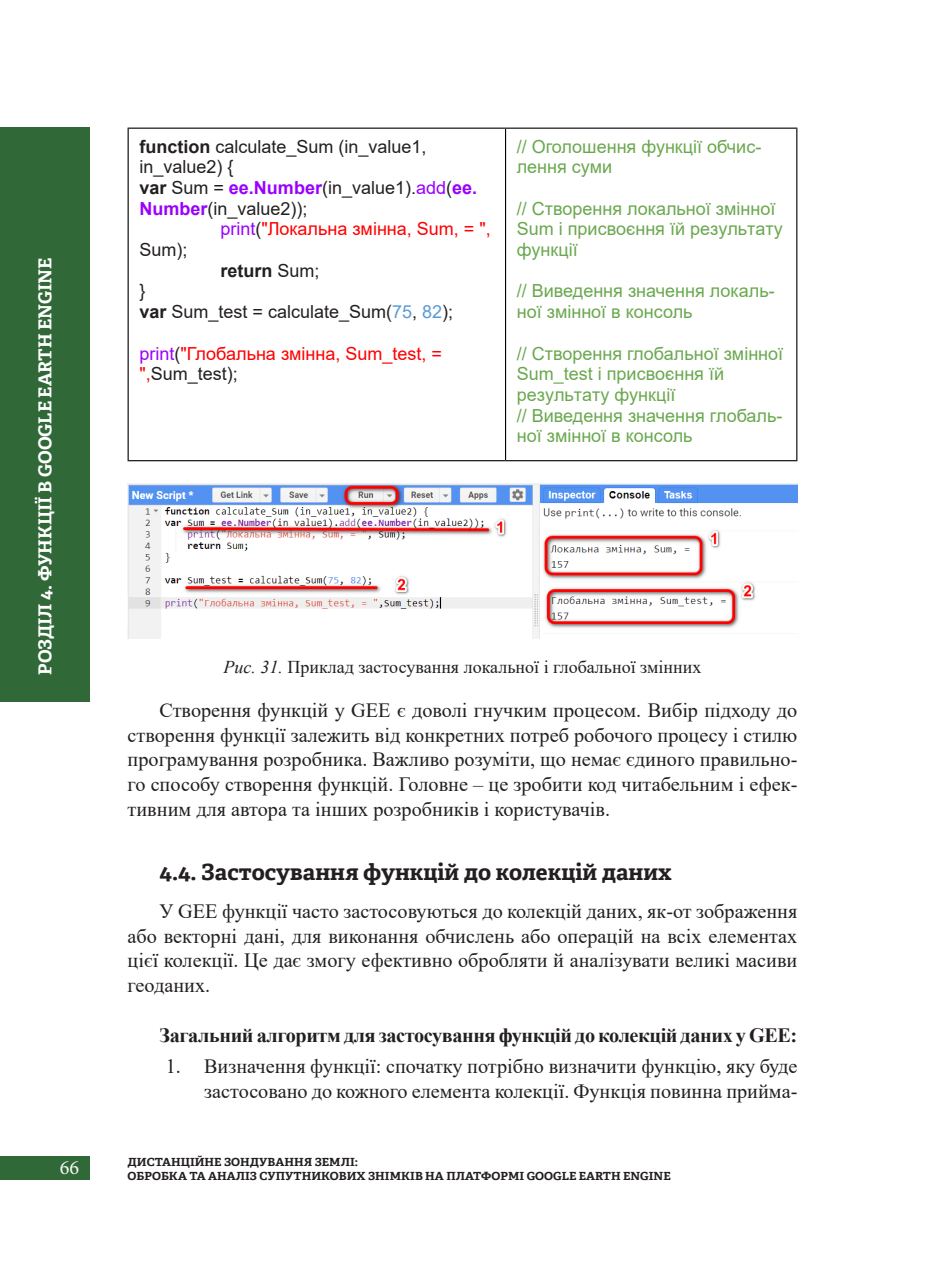
<style>
.page{position:relative;width:925px;height:1276px;background:#fff}
.page>*{position:absolute;margin:0;border:0;box-sizing:border-box;transform-origin:0 0}
.Paragraph_text{font:700 22.5px "Adelle Cyrillic";color:#231f20}
.t1{font:20.25px/24.8px "Times New Roman";color:#231f20;text-align:justify}
.t2{font:700 20.25px "Times New Roman";letter-spacing:-.02em;color:#231f20}
.t3{font:20.25px "Minion Pro";color:#f7f7f8}
.t4{font:18px/20.7px "Arial";color:#6aa84f}
.t5{font:18px/20.7px "Arial";color:#231f20}
.t6{font:18px/20.7px "Arial";color:#f00}
.t7{font:18px "Times New Roman";color:#231f20}
.t8{font:700 18px "Adelle Cyrillic";color:#fff}
.t9{font:700 18px "Arial";color:#231f20}
.t10{font:700 11.25px/13.5px "Adelle Cyrillic";color:#231f20;scale:1.05 1}
.s1{font-weight:700}
.s2{font-weight:700;color:#90f}
.s3{color:#90f}
.s4{color:#231f20}
.s5{font-weight:400}
.s6{color:#5b9bd5}
.s7{font-style:italic}
</style>
<div class="page">
<div style="left:0;top:1156px;width:89px;height:24px;background:#306937"></div>
<div style="left:0;top:128px;width:89px;height:574px;background:#306937"></div>
<hr style="left:128px;top:128px;width:377px;height:1px;background:#000">
<hr style="left:128px;top:129px;width:1px;height:331px;background:#000">
<hr style="left:505px;top:128px;width:292px;height:1px;background:#000">
<hr style="left:505px;top:129px;width:1px;height:331px;background:#000">
<hr style="left:796px;top:129px;width:1px;height:331px;background:#000">
<hr style="left:128px;top:460px;width:377px;height:1px;background:#000">
<hr style="left:505px;top:460px;width:292px;height:1px;background:#000">
<img style="left:128px;top:483px;width:669px;height:155px">
<p class="t8" style="left:34px;top:675px;width:419px;rotate:-90deg">РОЗДІЛ 4. ФУНКЦІЇ В GOOGLE EARTH ENGINE</p>
<p class="t3" style="left:60px;top:1154px;width:21px">66</p>
<p class="t5" style="left:139px;top:136px;width:289px"><span class="s1">function</span> calculate_Sum (in_value1, in_value2) {</p>
<p class="t5" style="left:139px;top:177px;width:339px"><span class="s1">var</span> Sum = <span class="s2">ee.Number</span>(in_value1).<span class="s3">add</span>(<span class="s2">ee.<br>Number</span>(in_value2));</p>
<p class="t6" style="left:220px;top:218px;width:272px"><span class="s3">print</span><span class="s4">(</span>"Локальна змінна, Sum, = ",</p>
<p class="t5" style="left:139px;top:239px;width:50px">Sum);</p>
<p class="t9" style="left:220px;top:258px;width:101px">return <span class="s5">Sum;</span></p>
<p class="t5" style="left:139px;top:281px;width:8px">}</p>
<p class="t5" style="left:139px;top:301px;width:315px"><span class="s1">var</span> Sum_test = calculate_Sum(<span class="s6">75</span>, <span class="s6">82</span>);</p>
<p class="t6" style="left:139px;top:343px;width:304px"><span class="s3">print</span><span class="s4">(</span>"Глобальна змінна, Sum_test, = ",<span class="s4">Sum_test);</span></p>
<p class="t4" style="left:517px;top:136px;width:246px">// Оголошення функції обчис&shy;лення суми</p>
<p class="t4" style="left:517px;top:198px;width:267px">// Створення локальної змінної<br>Sum і присвоєння їй результату функції</p>
<p class="t4" style="left:517px;top:281px;width:259px">// Виведення значення локаль&shy;ної змінної в консоль</p>
<p class="t4" style="left:517px;top:343px;width:268px">// Створення глобальної змінної<br>Sum_test і присвоєння їй результату функції</p>
<p class="t4" style="left:517px;top:405px;width:267px">// Виведення значення глобаль&shy;ної змінної в консоль</p>
<p class="t7" style="left:223px;top:654px;width:479px"><span class="s7">Рис. 31.</span> Приклад застосування локальної і глобальної змінних</p>
<p class="t1" style="left:128px;top:697px;width:671px;text-indent:32px">Створення функцій у GEE є доволі гнучким процесом. Вибір підходу до створення функції залежить від конкретних потреб робочого процесу і стилю програмування розробника. Важливо розуміти, що немає єдиного правильно&shy;го способу створення функцій. Головне – це зробити код читабельним і ефек&shy;тивним для автора та інших розробників і користувачів.</p>
<p class="Paragraph_text" style="left:159px;top:859px;width:514px">4.4. Застосування функцій до колекцій даних</p>
<p class="t1" style="left:128px;top:898px;width:671px;text-indent:32px">У GEE функції часто застосовуються до колекцій даних, як-от зображення або векторні дані, для виконання обчислень або операцій на всіх елементах цієї колекції. Це дає змогу ефективно обробляти й аналізувати великі масиви геоданих.</p>
<p class="t2" style="left:159px;top:1020px;width:639px">Загальний алгоритм для застосування функцій до колекцій даних у GEE:</p>
<p class="t1" style="left:166px;top:1053px;width:633px;text-align:right">1. Визначення функції: спочатку потрібно визначити функцію, яку буде застосовано до кожного елемента колекції. Функція повинна прийма-</p>
<p class="t10" style="left:128px;top:1155px;width:519px">ДИСТАНЦІЙНЕ ЗОНДУВАННЯ ЗЕМЛІ:<br>ОБРОБКА ТА АНАЛІЗ СУПУТНИКОВИХ ЗНІМКІВ НА ПЛАТФОРМІ GOOGLE EARTH ENGINE</p>
</div>
